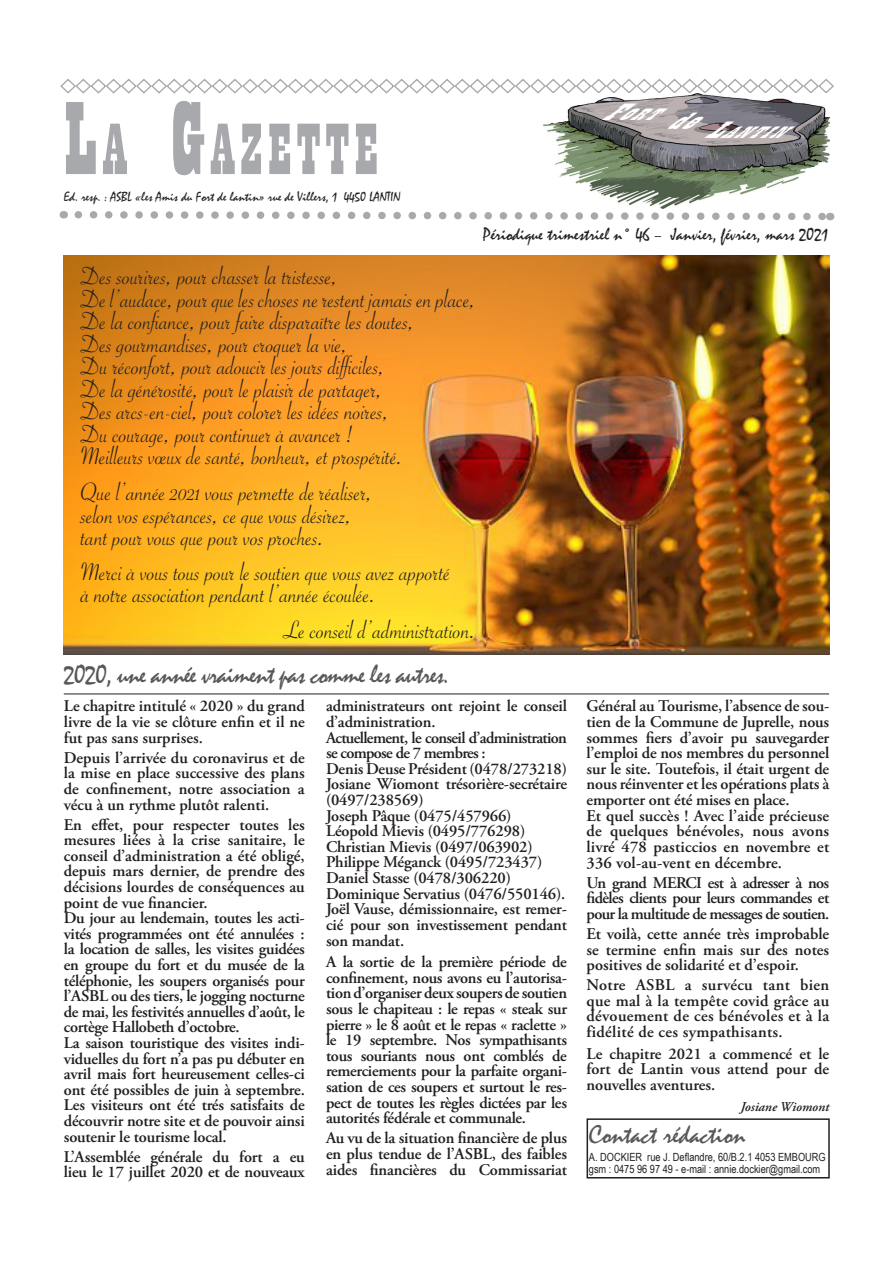
<style>
.page{position:relative;width:893px;height:1263px;background:#fff}
.page>*{position:absolute;margin:0;border:0;box-sizing:border-box;transform-origin:0 0}
.Titre{font:75.6px "Playbill";letter-spacing:.07em;color:#a8a9ad}
.texte{font:27px "Savoye Let Plain";color:#231f20}
.sous-titre{font:27px "Mistral";letter-spacing:-.03em;color:#57585a}
.sous-titre-2{font:27px "Mistral";color:#57585a}
.Titre-2{font:italic 24.45px "Playbill";color:#fff;scale:1.86 1}
.date{font:18px "Mistral";color:#231f20}
.Titre-3{font:italic 17.1px "Playbill";color:#fff;scale:1.86 1}
.texte-2{font:600 16.35px/15.6px "Adobe Garamond Pro";letter-spacing:-.01em;color:#231f20;text-align:justify}
.texte-3{font:600 16.35px/15.6px "Adobe Garamond Pro";letter-spacing:-.04em;color:#231f20}
.bas_de_page{font:13.5px "Mistral";color:#231f20}
.texte-4{font:italic 600 13.5px "Adobe Garamond Pro";color:#231f20}
.texte_2{font:11.25px "Arial Narrow";color:#231f20}
.s1{font-size:108px}
.s2{font-size:24.45px}
</style>
<div class="page">
<svg style="left:60px;top:78px;width:774px;height:16px"></svg>
<svg style="left:74px;top:208px;width:757px;height:13px"></svg>
<img style="left:543px;top:94px;width:287px;height:114px">
<img style="left:64px;top:255px;width:765px;height:400px">
<div style="left:587px;top:1118px;width:243px;height:60px;border:2px solid #231f20"></div>
<hr style="left:64px;top:693px;width:765px;height:1px;background:#231f20">
<p class="Titre" style="left:64px;top:111px;width:316px"><span class="s1">L</span>A <span class="s1">G</span>AZETTE</p>
<p class="bas_de_page" style="left:64px;top:189px;width:338px">Ed. resp. : ASBL «les Amis du Fort de lantin» rue de Villers, 1 4450 LANTIN</p>
<p class="texte" style="left:81px;top:258px;width:259px">Des sourires, pour chasser la tristesse,</p>
<p class="texte" style="left:81px;top:281px;width:397px">De l’audace, pour que les choses ne restent jamais en place,</p>
<p class="texte" style="left:81px;top:303px;width:335px">De la confiance, pour faire disparaître les doutes,</p>
<p class="texte" style="left:81px;top:326px;width:269px">Des gourmandises, pour croquer la vie,</p>
<p class="texte" style="left:81px;top:348px;width:306px">Du réconfort, pour adoucir les jours difficiles,</p>
<p class="texte" style="left:81px;top:371px;width:303px">De la générosité, pour le plaisir de partager,</p>
<p class="texte" style="left:81px;top:393px;width:310px">Des arcs-en-ciel, pour colorer les idées noires,</p>
<p class="texte" style="left:81px;top:416px;width:274px">Du courage, pour continuer à avancer !</p>
<p class="texte" style="left:81px;top:438px;width:324px">Meilleurs vœux de santé, bonheur, et prospérité.</p>
<p class="texte" style="left:81px;top:474px;width:294px">Que l’année 2021 vous permette de réaliser,</p>
<p class="texte" style="left:81px;top:497px;width:273px">selon vos espérances, ce que vous désirez,</p>
<p class="texte" style="left:81px;top:519px;width:245px">tant pour vous que pour vos proches.</p>
<p class="texte" style="left:81px;top:554px;width:371px">Merci à vous tous pour le soutien que vous avez apporté</p>
<p class="texte" style="left:81px;top:576px;width:297px">à notre association pendant l’année écoulée.</p>
<p class="texte" style="left:283px;top:612px;width:195px">Le conseil d’administration.</p>
<p class="Titre-3" style="left:601px;top:106px;width:43px"><span class="s2">F</span>ORT</p>
<p class="Titre-2" style="left:665px;top:109px;width:34px">de</p>
<p class="Titre-3" style="left:703px;top:124px;width:56px"><span class="s2">L</span>ANTIN</p>
<p class="date" style="left:483px;top:225px;width:347px">Périodique trimestriel n° 46 – Janvier, février, mars 2021</p>
<p class="sous-titre" style="left:64px;top:660px;width:387px">2020, une année vraiment pas comme les autres.</p>
<p class="texte-2" style="left:64px;top:699px;width:242px">Le chapitre intitulé « 2020 » du grand livre de la vie se clôture enfin et il ne fut pas sans surprises.</p>
<p class="texte-2" style="left:64px;top:750px;width:242px">Depuis l’arrivée du coronavirus et de la mise en place successive des plans de confinement, notre association a vécu à un rythme plutôt ralenti.</p>
<p class="texte-2" style="left:64px;top:817px;width:242px">En effet, pour respecter toutes les mesures liées à la crise sanitaire, le conseil d’administration a été obligé, depuis mars dernier, de prendre des décisions lourdes de conséquences au point de vue financier.</p>
<p class="texte-2" style="left:64px;top:910px;width:242px">Du jour au lendemain, toutes les acti&shy;vités programmées ont été annulées : la location de salles, les visites guidées en groupe du fort et du musée de la téléphonie, les soupers organisés pour l’ASBL ou des tiers, le jogging nocturne de mai, les festivités annuelles d’août, le cortège Hallobeth d’octobre.</p>
<p class="texte-2" style="left:64px;top:1035px;width:242px">La saison touristique des visites indi&shy;viduelles du fort n’a pas pu débuter en avril mais fort heureusement celles-ci ont été possibles de juin à septembre.<br>Les visiteurs ont été trés satisfaits de découvrir notre site et de pouvoir ainsi soutenir le tourisme local.</p>
<p class="texte-2" style="left:64px;top:1149px;width:242px">L’Assemblée générale du fort a eu lieu le 17 juillet 2020 et de nouveaux</p>
<p class="texte-2" style="left:326px;top:699px;width:242px">administrateurs ont rejoint le conseil d’administration.</p>
<p class="texte-3" style="left:326px;top:730px;width:242px">Actuellement, le conseil d’administration se compose de 7 membres :</p>
<p class="texte-2" style="left:326px;top:761px;width:242px">Denis Deuse Président (0478/273218)</p>
<p class="texte-2" style="left:326px;top:777px;width:242px">Josiane Wiomont trésorière-secrétaire (0497/238569)</p>
<p class="texte-2" style="left:326px;top:808px;width:187px">Joseph Pâque (0475/457966)</p>
<p class="texte-2" style="left:326px;top:823px;width:201px">Léopold Mievis (0495/776298)</p>
<p class="texte-2" style="left:326px;top:839px;width:208px">Christian Mievis (0497/063902)</p>
<p class="texte-2" style="left:326px;top:855px;width:218px">Philippe Méganck (0495/723437)</p>
<p class="texte-2" style="left:326px;top:870px;width:186px">Daniel Stasse (0478/306220)</p>
<p class="texte-2" style="left:326px;top:886px;width:241px">Dominique Servatius (0476/550146).</p>
<p class="texte-2" style="left:326px;top:901px;width:242px">Joël Vause, démissionnaire, est remer&shy;cié pour son investissement pendant son mandat.</p>
<p class="texte-2" style="left:326px;top:954px;width:242px">A la sortie de la première période de confinement, nous avons eu l’autorisa&shy;tion d’organiser deux soupers de soutien sous le chapiteau : le repas « steak sur pierre » le 8 août et le repas « raclette » le 19 septembre. Nos sympathisants tous souriants nous ont comblés de remerciements pour la parfaite organi&shy;sation de ces soupers et surtout le res&shy;pect de toutes les règles dictées par les autorités fédérale et communale.</p>
<p class="texte-2" style="left:326px;top:1131px;width:242px">Au vu de la situation financière de plus en plus tendue de l’ASBL, des faibles aides financières du Commissariat</p>
<p class="texte-2" style="left:587px;top:699px;width:244px">Général au Tourisme, l’absence de sou&shy;tien de la Commune de Juprelle, nous sommes fiers d’avoir pu sauvegarder l’emploi de nos membres du personnel sur le site. Toutefois, il était urgent de nous réinventer et les opérations plats à emporter ont été mises en place.</p>
<p class="texte-2" style="left:587px;top:808px;width:244px">Et quel succès ! Avec l’aide précieuse de quelques bénévoles, nous avons livré 478 pasticcios en novembre et 336 vol-au-vent en décembre.</p>
<p class="texte-2" style="left:587px;top:875px;width:244px">Un grand MERCI est à adresser à nos fidèles clients pour leurs commandes et pour la multitude de messages de soutien.</p>
<p class="texte-2" style="left:587px;top:926px;width:244px">Et voilà, cette année très improbable se termine enfin mais sur des notes positives de solidarité et d’espoir.</p>
<p class="texte-2" style="left:587px;top:977px;width:244px">Notre ASBL a survécu tant bien que mal à la tempête covid grâce au dévouement de ces bénévoles et à la fidélité de ces sympathisants.</p>
<p class="texte-2" style="left:587px;top:1046px;width:244px">Le chapitre 2021 a commencé et le fort de Lantin vous attend pour de nouvelles aventures.</p>
<p class="texte-4" style="left:740px;top:1099px;width:90px">Josiane Wiomont</p>
<p class="sous-titre-2" style="left:589px;top:1119px;width:158px">Contact rédaction</p>
<p class="texte_2" style="left:589px;top:1148px;width:238px">A. DOCKIER rue J. Deflandre, 60/B.2.1 4053 EMBOURG</p>
<p class="texte_2" style="left:589px;top:1160px;width:233px">gsm : 0475 96 97 49 ‑ e-mail : annie.dockier@gmail.com</p>
</div>
